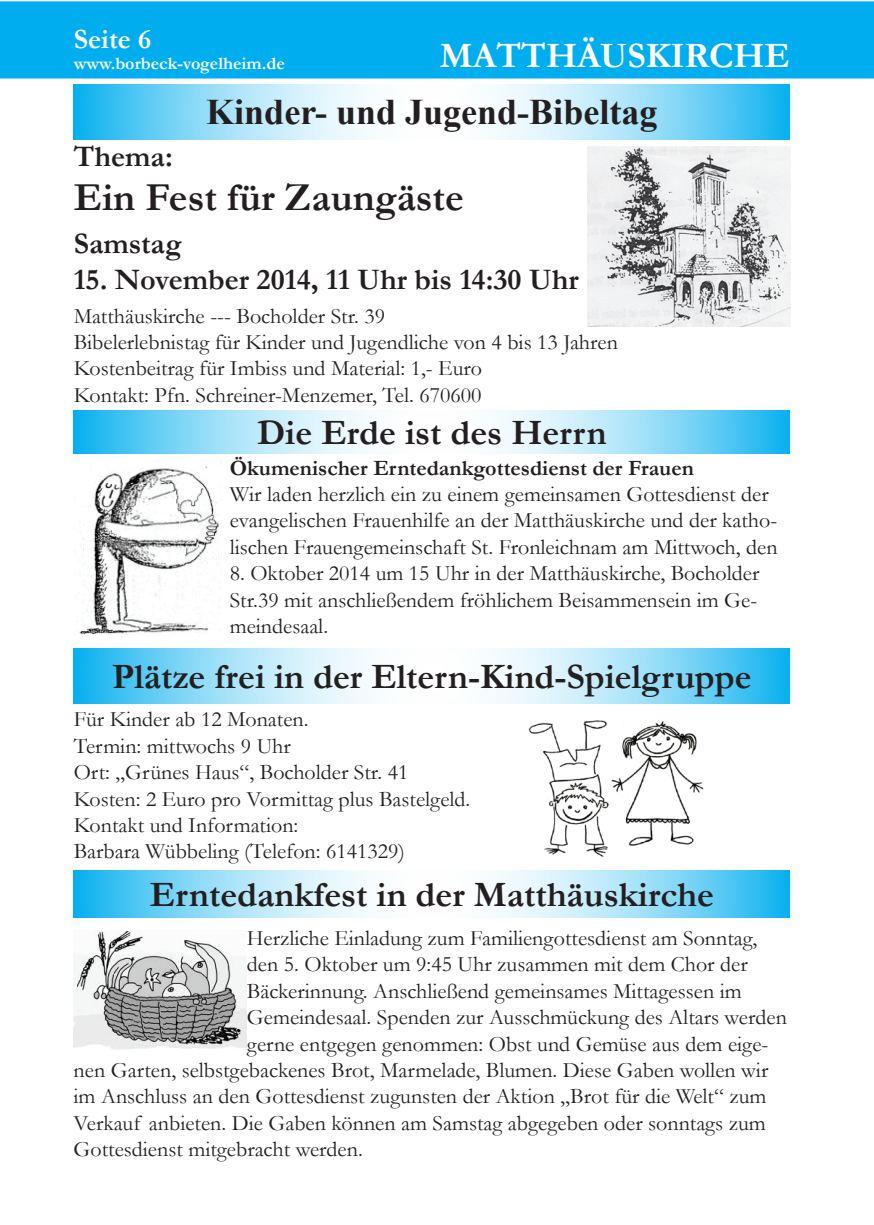
<style>
.page{position:relative;width:874px;height:1225px;background:#fff}
.page>*{position:absolute;margin:0;border:0;box-sizing:border-box;transform-origin:0 0}
.t1{font:700 40px "Garamond";color:#231f20}
.t2{font:700 36px "Garamond";color:#231f20}
.t3{font:700 36px "Times New Roman";color:#231f20}
.t4{font:700 36px "Garamond";color:#fff}
.t5{font:700 30px "Garamond";color:#231f20}
.t6{font:700 28px "Garamond";color:#fff}
.t7{font:22px/26.4px "Garamond";color:#231f20}
.t8{font:700 22px "Garamond";color:#231f20}
.t9{font:700 18px "Garamond";color:#fff}
</style>
<div class="page">
<div style="left:0;top:1px;width:873px;height:77px;background:#00aeef"></div>
<svg style="left:74px;top:84px;width:715px;height:56px"></svg>
<img style="left:587px;top:147px;width:202px;height:180px">
<svg style="left:74px;top:411px;width:715px;height:43px"></svg>
<img style="left:79px;top:461px;width:143px;height:174px">
<svg style="left:74px;top:648px;width:715px;height:56px"></svg>
<img style="left:528px;top:720px;width:176px;height:137px">
<svg style="left:74px;top:870px;width:715px;height:48px"></svg>
<img style="left:74px;top:931px;width:173px;height:118px">
<p class="t6" style="left:74px;top:20px;width:79px">Seite 6</p>
<p class="t9" style="left:74px;top:51px;width:212px">www.borbeck-vogelheim.de</p>
<h2 class="t4" style="left:439px;top:31px;width:351px">MATTHÄUSKIRCHE</h2>
<h2 class="t3" style="left:206px;top:87px;width:452px">Kinder- und Jugend-Bibeltag</h2>
<h3 class="t5" style="left:74px;top:136px;width:101px">Thema:</h3>
<h1 class="t1" style="left:74px;top:170px;width:391px">Ein Fest für Zaungäste</h1>
<h3 class="t5" style="left:74px;top:223px;width:110px">Samstag</h3>
<h3 class="t5" style="left:74px;top:259px;width:506px">15. November 2014, 11 Uhr bis 14:30 Uhr</h3>
<p class="t7" style="left:74px;top:302px;width:545px">Matthäuskirche --- Bocholder Str. 39<br>Bibelerlebnistag für Kinder und Jugendliche von 4 bis 13 Jahren Kostenbeitrag für Imbiss und Material: 1,- Euro<br>Kontakt: Pfn. Schreiner-Menzemer, Tel. 670600</p>
<h2 class="t2" style="left:257px;top:408px;width:351px">Die Erde ist des Herrn</h2>
<p class="t8" style="left:230px;top:453px;width:465px">Ökumenischer Erntedankgottesdienst der Frauen</p>
<p class="t7" style="left:230px;top:480px;width:549px">Wir laden herzlich ein zu einem gemeinsamen Gottesdienst der evangelischen Frauenhilfe an der Matthäuskirche und der katho&shy;lischen Frauengemeinschaft St. Fronleichnam am Mittwoch, den</p>
<p class="t7" style="left:230px;top:559px;width:531px;text-align:justify">8. Oktober 2014 um 15 Uhr in der Matthäuskirche, Bocholder Str.39 mit anschließendem fröhlichem Beisammensein im Ge&shy;meindesaal.</p>
<h2 class="t2" style="left:112px;top:652px;width:640px">Plätze frei in der Eltern-Kind-Spielgruppe</h2>
<p class="t7" style="left:74px;top:705px;width:398px">Für Kinder ab 12 Monaten.<br>Termin: mittwochs 9 Uhr<br>Ort: „Grünes Haus“, Bocholder Str. 41<br>Kosten: 2 Euro pro Vormittag plus Bastelgeld.<br>Kontakt und Information:<br>Barbara Wübbeling (Telefon: 6141329)</p>
<h2 class="t2" style="left:150px;top:870px;width:565px">Erntedankfest in der Matthäuskirche</h2>
<p class="t7" style="left:247px;top:924px;width:512px">Herzliche Einladung zum Familiengottesdienst am Sonntag,</p>
<p class="t7" style="left:247px;top:950px;width:502px">den 5. Oktober um 9:45 Uhr zusammen mit dem Chor der</p>
<p class="t7" style="left:247px;top:977px;width:496px">Bäckerinnung. Anschließend gemeinsames Mittagessen im</p>
<p class="t7" style="left:247px;top:1003px;width:541px">Gemeindesaal. Spenden zur Ausschmückung des Altars werden</p>
<p class="t7" style="left:247px;top:1030px;width:523px">gerne entgegen genommen: Obst und Gemüse aus dem eige-</p>
<p class="t7" style="left:74px;top:1056px;width:695px">nen Garten, selbstgebackenes Brot, Marmelade, Blumen. Diese Gaben wollen wir</p>
<p class="t7" style="left:74px;top:1082px;width:694px">im Anschluss an den Gottesdienst zugunsten der Aktion „Brot für die Welt“ zum</p>
<p class="t7" style="left:74px;top:1109px;width:693px">Verkauf anbieten. Die Gaben können am Samstag abgegeben oder sonntags zum</p>
<p class="t7" style="left:74px;top:1135px;width:290px">Gottesdienst mitgebracht werden.</p>
</div>
